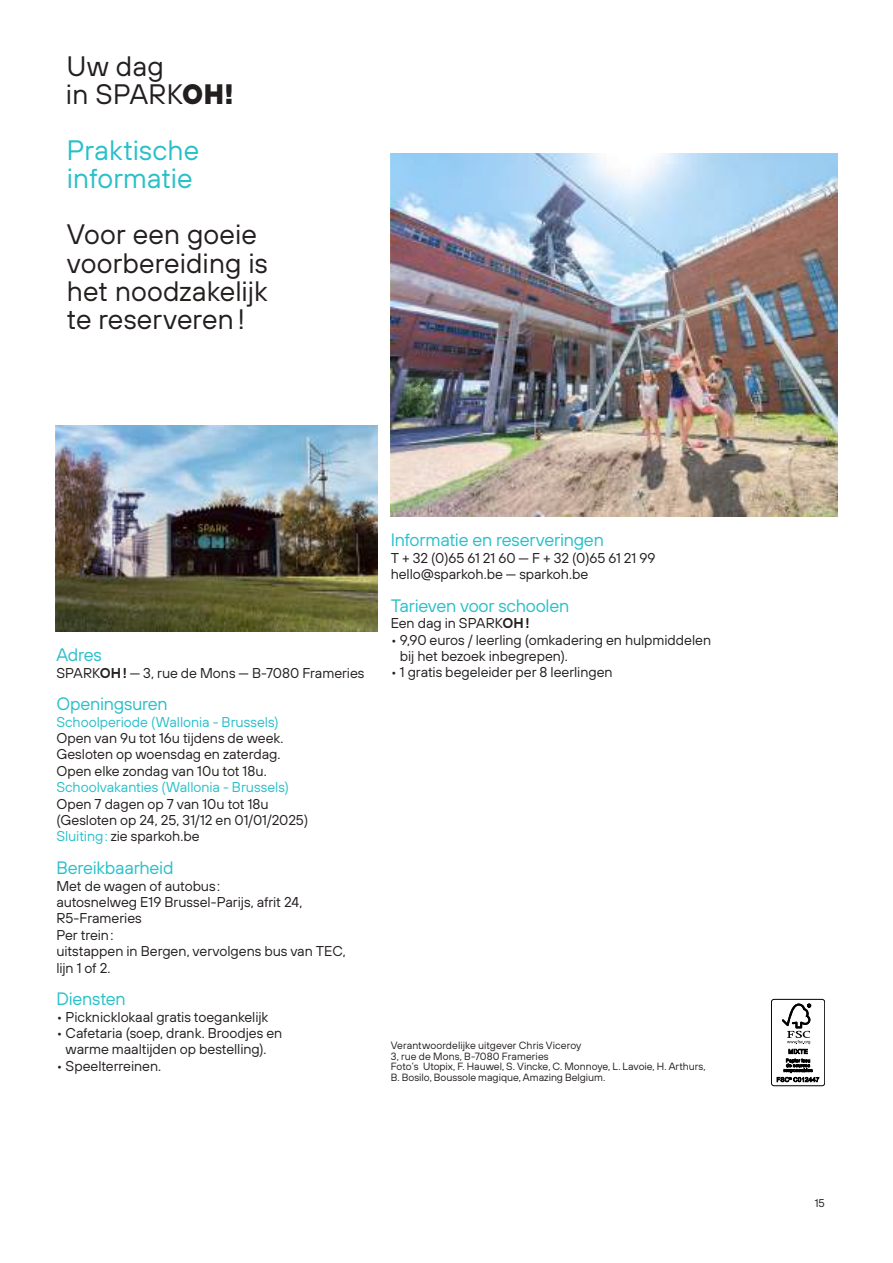
<style>
.page{position:relative;width:893px;height:1263px;background:#fff}
.page>*{position:absolute;margin:0;border:0;box-sizing:border-box;transform-origin:0 0}
.t1{font:28.2px/28.2px "TT Hoves";letter-spacing:.005em;color:#241f1f}
.t2{font:28.2px/28.2px "TT Hoves";color:#2ac0c9}
.t3{font:18px "TT Hoves";letter-spacing:-.015em;color:#2ac0c9}
.t4{font:14.25px/16.4px "TT Hoves";letter-spacing:-.005em;color:#241f1f}
.t5{font:14.25px "TT Hoves";color:#2ac0c9}
.t6{font:11.25px "TT Hoves";color:#241f1f}
.t7{font:10.5px/10.5px "TT Hoves";color:#241f1f}
.s1{font-weight:800}
.s2{font-weight:600}
.s3{color:#2ac0c9}
</style>
<div class="page">
<div style="left:771px;top:999px;width:54px;height:87px;border:1px solid #000;border-radius:3px"></div>
<svg style="left:777px;top:1003px;width:42px;height:79px"></svg>
<img style="left:272px;top:425px;width:106px;height:206px">
<img style="left:56px;top:425px;width:216px;height:206px">
<img style="left:391px;top:153px;width:446px;height:364px">
<h1 class="t1" style="left:66px;top:51px;width:169px">Uw dag<br>in SPARK<span class="s1">OH!</span></h1>
<h1 class="t2" style="left:67px;top:136px;width:134px">Praktische informatie</h1>
<h1 class="t1" style="left:67px;top:220px;width:202px">Voor een goeie voorbereiding is het noodzakelijk te reserveren !</h1>
<p class="t3" style="left:56px;top:644px;width:47px">Adres</p>
<p class="t4" style="left:56px;top:664px;width:310px">SPARK<span class="s2">OH!</span> — 3, rue de Mons — B-7080 Frameries</p>
<p class="t3" style="left:56px;top:693px;width:113px">Openingsuren</p>
<p class="t5" style="left:56px;top:713px;width:224px">Schoolperiode (Wallonia - Brussels)</p>
<p class="t4" style="left:56px;top:730px;width:229px">Open van 9u tot 16u tijdens de week.<br>Gesloten op woensdag en zaterdag.<br>Open elke zondag van 10u tot 18u.</p>
<p class="t5" style="left:56px;top:778px;width:234px">Schoolvakanties (Wallonia - Brussels)</p>
<p class="t4" style="left:56px;top:795px;width:253px">Open 7 dagen op 7 van 10u tot 18u (Gesloten op 24, 25, 31/12 en 01/01/2025)<br><span class="s3">Sluiting:</span> zie sparkoh.be</p>
<p class="t3" style="left:56px;top:857px;width:119px">Bereikbaarheid</p>
<p class="t4" style="left:56px;top:877px;width:291px">Met de wagen of autobus:<br>autosnelweg E19 Brussel-Parijs, afrit 24,<br>R5-Frameries<br>Per trein:<br>uitstappen in Bergen, vervolgens bus van TEC, lijn 1 of 2.</p>
<p class="t3" style="left:56px;top:988px;width:71px">Diensten</p>
<p class="t4" style="left:56px;top:1008px;width:214px">• Picknicklokaal gratis toegankelijk</p>
<p class="t4" style="left:56px;top:1025px;width:227px;text-align:center">• Cafetaria (soep, drank. Broodjes en warme maaltijden op bestelling).</p>
<p class="t4" style="left:56px;top:1057px;width:106px">• Speelterreinen.</p>
<p class="t3" style="left:391px;top:529px;width:215px">Informatie en reserveringen</p>
<p class="t4" style="left:391px;top:549px;width:266px">T + 32 (0)65 61 21 60 — F + 32 (0)65 61 21 99 hello@sparkoh.be — sparkoh.be</p>
<p class="t3" style="left:391px;top:594px;width:180px">Tarieven voor schoolen</p>
<p class="t4" style="left:391px;top:615px;width:140px">Een dag in SPARK<span class="s2">OH!</span></p>
<p class="t4" style="left:400px;top:631px;width:313px;text-indent:-9px">• 9,90 euros / leerling (omkadering en hulpmiddelen bij het bezoek inbegrepen).</p>
<p class="t4" style="left:391px;top:664px;width:223px">• 1 gratis begeleider per 8 leerlingen</p>
<p class="t7" style="left:391px;top:1040px;width:316px">Verantwoordelijke uitgever Chris Viceroy<br>3, rue de Mons, B-7080 Frameries<br>Foto’s Utopix, F. Hauwel, S. Vincke, C. Monnoye, L. Lavoie, H. Arthurs, B. Bosilo, Boussole magique, Amazing Belgium.</p>
<p class="t6" style="left:815px;top:1196px;width:12px">15</p>
</div>
